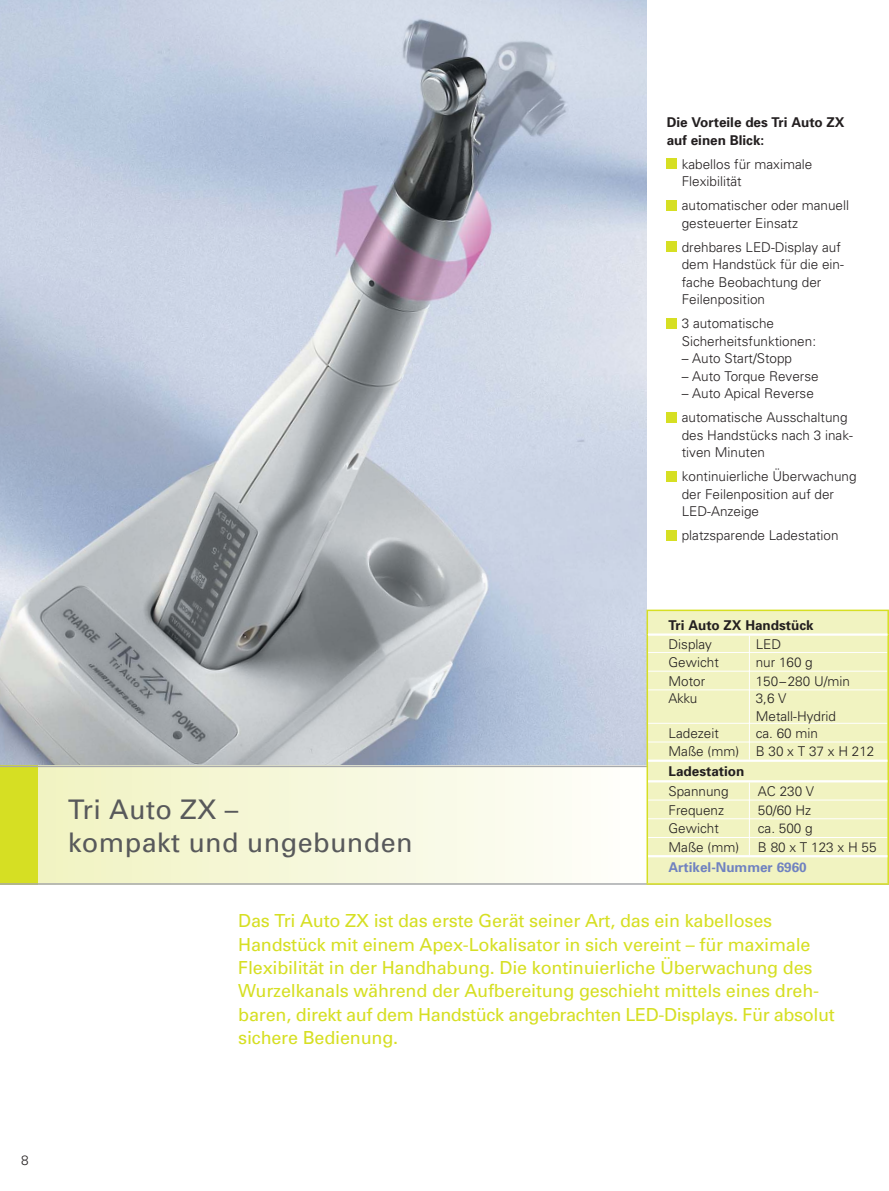
<style>
.page{position:relative;width:889px;height:1191px;background:#fff}
.page>*{position:absolute;margin:0;border:0;box-sizing:border-box;transform-origin:0 0}
.t1{font:27px/33px "Univers";letter-spacing:.015em;color:#58595b}
.t2{font:18px/23.4px "Univers";letter-spacing:-.01em;color:#d6df23}
.t3{font:300 13.5px/17.5px "Univers";color:#231f20}
.t4{font:700 13.5px/17.5px "Univers";color:#231f20}
.t5{font:700 13.5px "Univers";color:#7082c0}
</style>
<div class="page">
<img style="left:0;top:0;width:646px;height:765px">
<svg style="left:0;top:299px;width:1px;height:116px"></svg>
<div style="left:0;top:765px;width:38px;height:119px;background:#d6df23"></div>
<div style="left:38px;top:765px;width:613px;height:119px;background:linear-gradient(to right,#f0f3c1,#fefefc)"></div>
<hr style="left:0;top:883px;width:889px;height:1px;background:#a7a9ac">
<hr style="left:0;top:765px;width:889px;height:2px;background:#a7a9ac">
<div style="left:666px;top:158px;width:11px;height:11px;background:#d6df23"></div>
<div style="left:666px;top:200px;width:11px;height:10px;background:#d6df23"></div>
<div style="left:666px;top:241px;width:11px;height:10px;background:#d6df23"></div>
<div style="left:666px;top:318px;width:11px;height:10px;background:#d6df23"></div>
<div style="left:666px;top:412px;width:11px;height:10px;background:#d6df23"></div>
<div style="left:666px;top:471px;width:11px;height:10px;background:#d6df23"></div>
<div style="left:666px;top:530px;width:11px;height:10px;background:#d6df23"></div>
<div style="left:648px;top:611px;width:239px;height:272px;background:#f1f3c1"></div>
<hr style="left:646px;top:609px;width:103px;height:2px;background:#d6df23">
<hr style="left:646px;top:611px;width:2px;height:23px;background:#d6df23">
<hr style="left:749px;top:609px;width:140px;height:2px;background:#d6df23">
<hr style="left:887px;top:611px;width:2px;height:23px;background:#d6df23">
<hr style="left:648px;top:652px;width:239px;height:1px;background:#fff">
<hr style="left:648px;top:671px;width:239px;height:1px;background:#fff">
<svg style="left:749px;top:635px;width:1px;height:54px"></svg>
<hr style="left:648px;top:689px;width:239px;height:1px;background:#fff">
<hr style="left:749px;top:690px;width:1px;height:33px;background:#fff">
<hr style="left:648px;top:723px;width:239px;height:1px;background:#fff">
<hr style="left:648px;top:741px;width:239px;height:1px;background:#fff">
<svg style="left:749px;top:724px;width:1px;height:35px"></svg>
<hr style="left:648px;top:799px;width:239px;height:1px;background:#fff">
<hr style="left:648px;top:818px;width:239px;height:1px;background:#fff">
<hr style="left:648px;top:837px;width:239px;height:1px;background:#fff">
<svg style="left:749px;top:782px;width:1px;height:73px"></svg>
<svg style="left:646px;top:634px;width:2px;height:56px"></svg>
<svg style="left:887px;top:634px;width:2px;height:56px"></svg>
<hr style="left:646px;top:690px;width:2px;height:33px;background:#d6df23">
<hr style="left:887px;top:690px;width:2px;height:33px;background:#d6df23">
<svg style="left:646px;top:723px;width:2px;height:37px"></svg>
<svg style="left:887px;top:723px;width:2px;height:37px"></svg>
<hr style="left:646px;top:760px;width:2px;height:21px;background:#d6df23">
<hr style="left:887px;top:760px;width:2px;height:21px;background:#d6df23">
<svg style="left:646px;top:781px;width:2px;height:75px"></svg>
<svg style="left:887px;top:781px;width:2px;height:75px"></svg>
<hr style="left:646px;top:856px;width:2px;height:27px;background:#d6df23">
<hr style="left:887px;top:856px;width:2px;height:27px;background:#d6df23">
<hr style="left:648px;top:633px;width:239px;height:2px;background:#fff">
<hr style="left:648px;top:759px;width:239px;height:3px;background:#fff">
<hr style="left:648px;top:780px;width:239px;height:2px;background:#fff">
<hr style="left:648px;top:855px;width:101px;height:2px;background:#fff">
<hr style="left:749px;top:855px;width:138px;height:2px;background:#fff">
<hr style="left:646px;top:883px;width:103px;height:1px;background:#d6df23">
<hr style="left:749px;top:883px;width:140px;height:1px;background:#d6df23">
<h1 class="t1" style="left:68px;top:795px;width:346px">Tri Auto ZX –<br>kompakt und ungebunden</h1>
<p class="t4" style="left:666px;top:115px;width:179px">Die Vorteile des Tri Auto ZX auf einen Blick:</p>
<p class="t3" style="left:681px;top:156px;width:132px">kabellos für maximale<br>Flexibilität</p>
<p class="t3" style="left:681px;top:198px;width:169px">automatischer oder manuell gesteuerter Einsatz</p>
<p class="t3" style="left:681px;top:239px;width:164px">drehbares LED-Display auf dem Handstück für die ein&shy;fache Beobachtung der<br>Feilenposition</p>
<p class="t3" style="left:681px;top:316px;width:136px">3 automatische<br>Sicherheitsfunktionen:</p>
<p class="t3" style="left:681px;top:351px;width:112px">– Auto Start/Stopp</p>
<p class="t3" style="left:681px;top:368px;width:138px">– Auto Torque Reverse</p>
<p class="t3" style="left:681px;top:383px;width:167px;line-height:24px">– Auto Apical Reverse automatische Ausschaltung</p>
<p class="t3" style="left:681px;top:427px;width:173px">des Handstücks nach 3 inak&shy;tiven Minuten</p>
<p class="t3" style="left:681px;top:469px;width:176px">kontinuierliche Überwachung der Feilenposition auf der<br>LED-Anzeige</p>
<p class="t3" style="left:681px;top:528px;width:158px">platzsparende Ladestation</p>
<p class="t4" style="left:668px;top:618px;width:147px">Tri Auto ZX Handstück</p>
<p class="t3" style="left:668px;top:637px;width:45px">Display</p>
<p class="t3" style="left:755px;top:637px;width:27px">LED</p>
<p class="t3" style="left:668px;top:655px;width:52px">Gewicht</p>
<p class="t3" style="left:755px;top:655px;width:59px">nur 160 g</p>
<p class="t3" style="left:668px;top:673px;width:38px">Motor</p>
<p class="t3" style="left:755px;top:673px;width:96px">150–280 U/min</p>
<p class="t3" style="left:668px;top:690px;width:30px">Akku</p>
<p class="t3" style="left:755px;top:691px;width:82px">3,6 V<br>Metall-Hydrid</p>
<p class="t3" style="left:668px;top:725px;width:52px">Ladezeit</p>
<p class="t3" style="left:668px;top:725px;width:207px;line-height:18.3px;text-indent:87px">ca. 60 min<br>Maße (mm) B 30 x T 37 x H 212</p>
<p class="t4" style="left:668px;top:763px;width:77px">Ladestation</p>
<p class="t3" style="left:668px;top:784px;width:62px">Spannung</p>
<p class="t3" style="left:758px;top:784px;width:58px">AC 230 V</p>
<p class="t3" style="left:668px;top:802px;width:57px">Frequenz</p>
<p class="t3" style="left:758px;top:802px;width:55px">50/60 Hz</p>
<p class="t3" style="left:668px;top:821px;width:52px">Gewicht</p>
<p class="t3" style="left:758px;top:821px;width:56px">ca. 500 g</p>
<p class="t3" style="left:668px;top:839px;width:72px">Maße (mm)</p>
<p class="t3" style="left:758px;top:839px;width:120px">B 80 x T 123 x H 55</p>
<p class="t5" style="left:668px;top:862px;width:140px">Artikel-Nummer 6960</p>
<p class="t2" style="left:238px;top:910px;width:598px">Das Tri Auto ZX ist das erste Gerät seiner Art, das ein kabelloses Handstück mit einem Apex-Lokalisator in sich vereint – für maximale Flexibilität in der Handhabung. Die kontinuierliche Überwachung des Wurzelkanals während der Aufbereitung geschieht mittels eines dreh&shy;baren, direkt auf dem Handstück angebrachten LED-Displays. Für absolut sichere Bedienung.</p>
<p class="t3" style="left:21px;top:1153px;width:9px">8</p>
</div>
